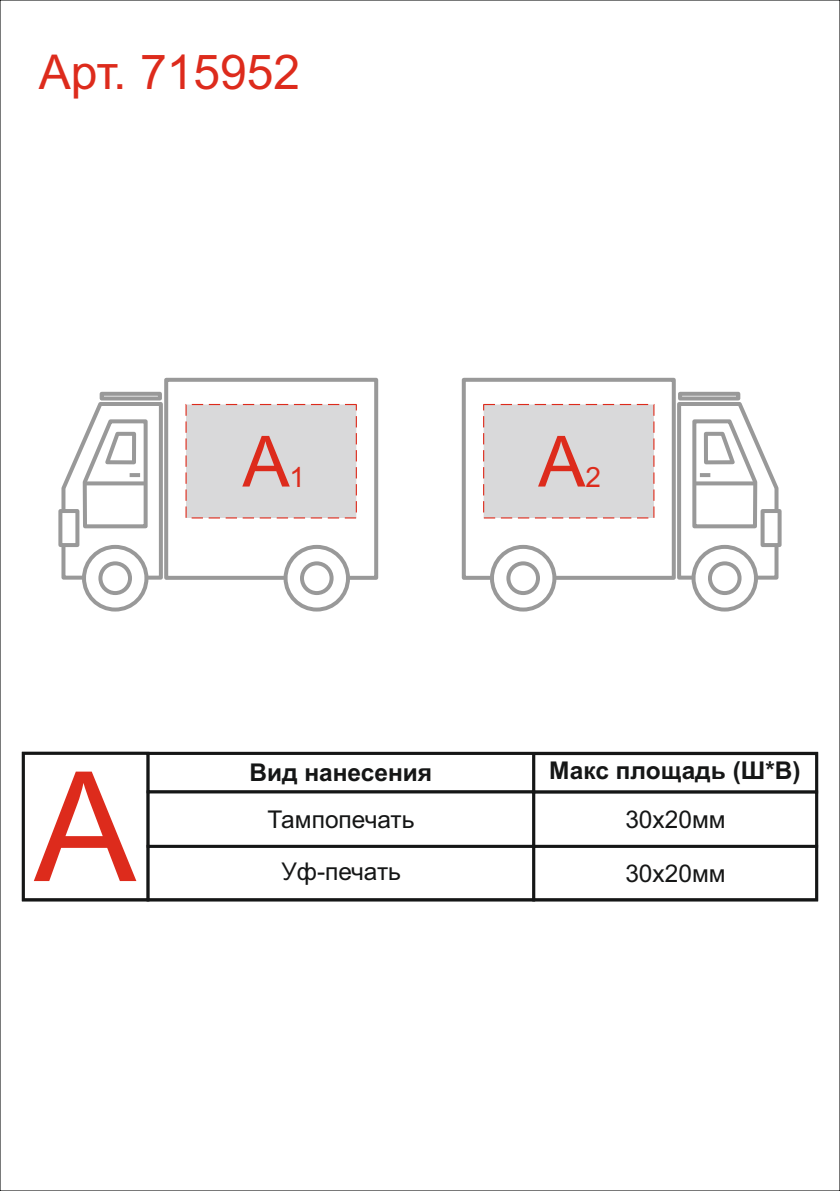
<style>
.page{position:relative;width:840px;height:1191px;background:#fff}
.page>*{position:absolute;margin:0;border:0;box-sizing:border-box;transform-origin:0 0}
.t1{font:152.8px "Arial";color:#dd2b1c}
.t2{font:70.6px "Arial";color:#dd2b1c}
.t3{font:48px "Arial";color:#dd2b1c}
.t4{font:28px "Arial";color:#dd2b1c}
.t5{font:24.4px "Arial";color:#151616}
.t6{font:700 24.4px "Arial";color:#151616}
</style>
<div class="page">
<svg style="left:164px;top:377px;width:215px;height:203px"></svg>
<svg style="left:283px;top:545px;width:67px;height:66px"></svg>
<div style="left:300px;top:561px;width:33px;height:34px;background:#fff;border:4px solid #999;border-radius:50%"></div>
<svg style="left:58px;top:390px;width:107px;height:191px"></svg>
<svg style="left:82px;top:545px;width:66px;height:66px"></svg>
<svg style="left:98px;top:561px;width:34px;height:34px"></svg>
<div style="left:185px;top:403px;width:172px;height:116px;background:#d9d9da"></div>
<svg style="left:461px;top:377px;width:215px;height:205px"></svg>
<svg style="left:489px;top:545px;width:67px;height:66px"></svg>
<svg style="left:506px;top:561px;width:33px;height:34px"></svg>
<svg style="left:674px;top:390px;width:108px;height:191px"></svg>
<svg style="left:691px;top:545px;width:66px;height:66px"></svg>
<svg style="left:707px;top:561px;width:34px;height:34px"></svg>
<div style="left:482px;top:403px;width:172px;height:116px;background:#d9d9da"></div>
<div style="left:146px;top:752px;width:389px;height:41px;border:3px solid #151616"></div>
<div style="left:146px;top:790px;width:389px;height:57px;border:3px solid #151616"></div>
<div style="left:146px;top:845px;width:389px;height:56px;border:3px solid #151616"></div>
<div style="left:532px;top:790px;width:285px;height:57px;border:3px solid #151616"></div>
<div style="left:532px;top:752px;width:285px;height:41px;border:3px solid #151616"></div>
<div style="left:532px;top:845px;width:285px;height:56px;border:3px solid #151616"></div>
<div style="left:22px;top:752px;width:127px;height:149px;border:3px solid #151616"></div>
<h3 class="t3" style="left:39px;top:54px;width:263px">Арт. 715952</h3>
<h2 class="t2" style="left:242px;top:435px;width:49px">A</h2>
<p class="t4" style="left:289px;top:466px;width:17px">1</p>
<h2 class="t2" style="left:538px;top:435px;width:49px">A</h2>
<p class="t4" style="left:585px;top:466px;width:17px">2</p>
<h1 class="t1" style="left:34px;top:769px;width:103px">A</h1>
<p class="t6" style="left:249px;top:763px;width:184px">Вид нанесения</p>
<p class="t6" style="left:549px;top:761px;width:253px">Макс площадь (Ш*В)</p>
<p class="t5" style="left:267px;top:810px;width:148px">Тампопечать</p>
<p class="t5" style="left:625px;top:810px;width:102px">30х20мм</p>
<p class="t5" style="left:281px;top:861px;width:121px">Уф-печать</p>
<p class="t5" style="left:625px;top:864px;width:102px">30х20мм</p>
</div>
